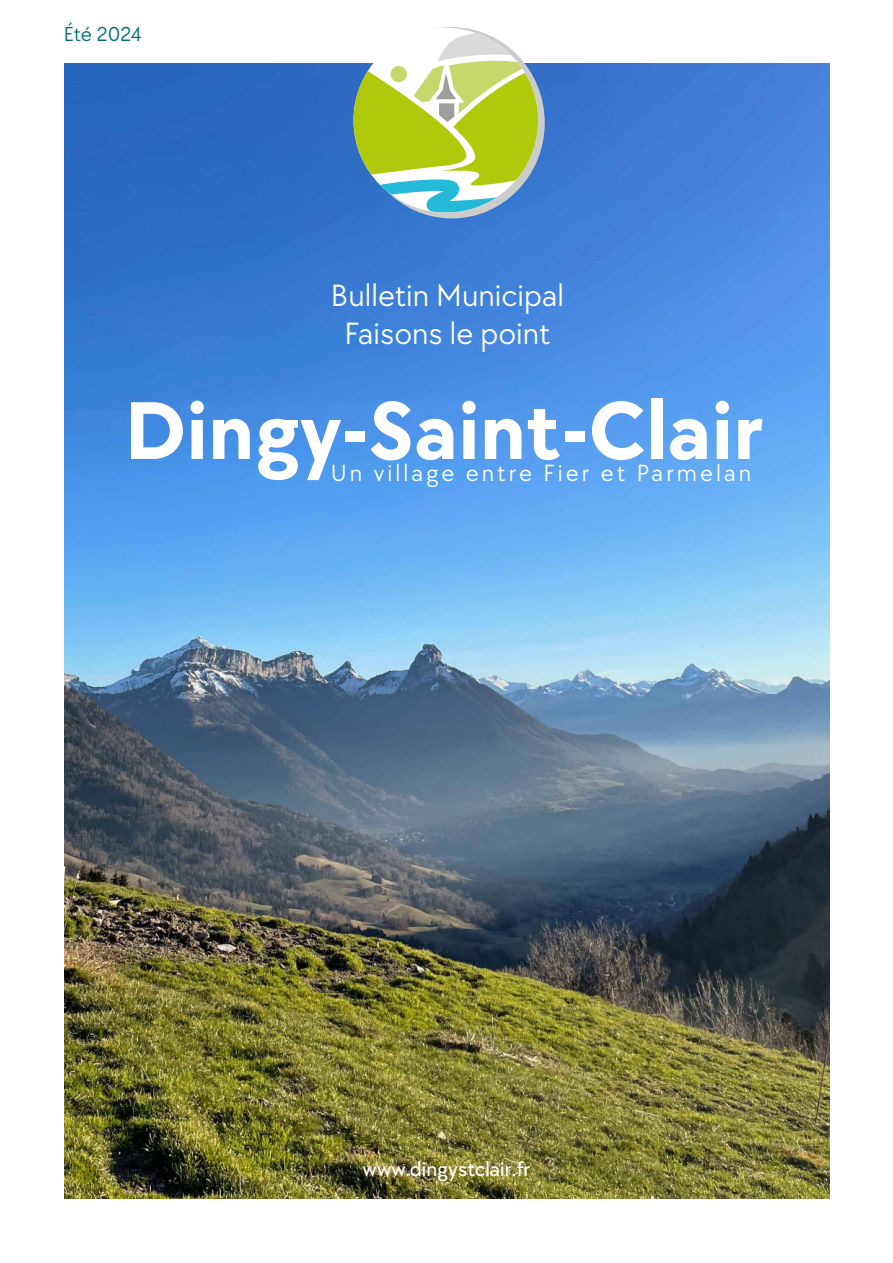
<style>
.page{position:relative;width:893px;height:1263px;background:#fff}
.page>*{position:absolute;margin:0;border:0;box-sizing:border-box;transform-origin:0 0}
.t1{font:700 84.6px "TT Chocolates Trl";letter-spacing:.01em;color:#fff}
.t2{font:31.95px/38.2px "TT Chocolates Trl";color:#fff;text-align:center}
.t3{font:24.3px "TT Chocolates Trl";letter-spacing:.125em;color:#fff}
.t4{font:500 21px "TT Chocolates Trl";color:#fff}
.t5{font:21px "TT Chocolates Trl";letter-spacing:-.02em;color:#006d78}
</style>
<div class="page">
<img style="left:65px;top:64px;width:764px;height:1135px">
<svg style="left:354px;top:28px;width:184px;height:185px"></svg>
<div style="left:391px;top:66px;width:16px;height:16px;background:#c6d86b;border-radius:50%"></div>
<p class="t5" style="left:64px;top:22px;width:80px">Été 2024</p>
<p class="t2" style="left:331px;top:276px;width:234px">Bulletin Municipal<br>Faisons le point</p>
<h1 class="t1" style="left:125px;top:380px;width:640px">Dingy-Saint-Clair</h1>
<p class="t3" style="left:331px;top:459px;width:422px">Un village entre Fier et Parmelan</p>
<p class="t4" style="left:363px;top:1161px;width:169px">www.dingystclair.fr</p>
</div>
